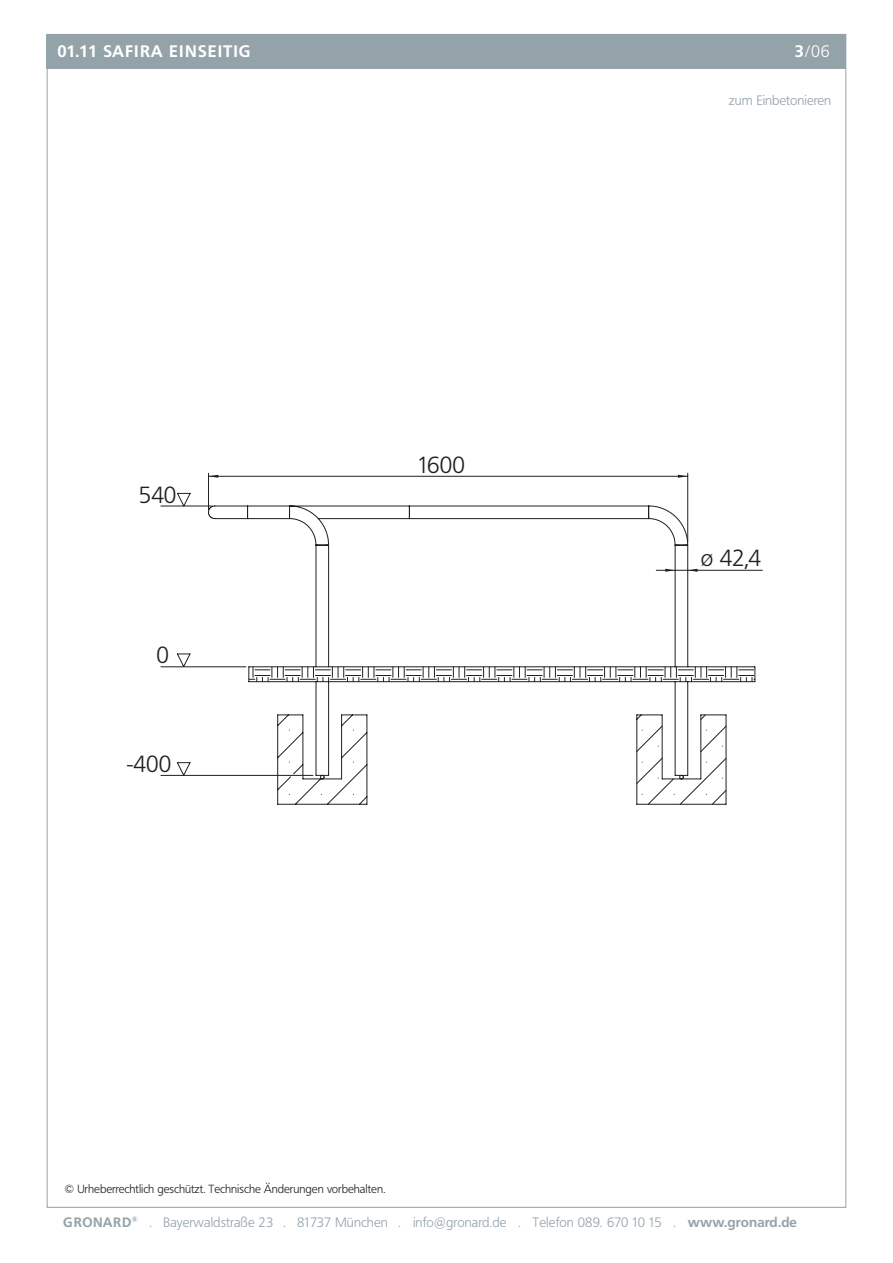
<style>
.page{position:relative;width:893px;height:1263px;background:#fff}
.page>*{position:absolute;margin:0;border:0;box-sizing:border-box;transform-origin:0 0}
.t1{font:300 23.1px "Frutiger BQ";color:#231f20}
.t2{font:700 16.5px "Frutiger BQ";letter-spacing:.07em;color:#fff}
.t3{font:300 16.5px "Frutiger BQ";color:#fff}
.t4{font:300 13.5px "Frutiger BQ";letter-spacing:.01em;color:#94a2aa}
.t5{font:700 13.5px "Frutiger BQ";color:#94a2aa}
.t6{font:300 11.7px "Frutiger BQ";color:#231f20}
.s1{font-weight:700}
</style>
<div class="page">
<div style="left:47px;top:34px;width:799px;height:1174px;background:#fff;border:1px solid #94a2aa"></div>
<div style="left:47px;top:34px;width:799px;height:34px;background:#94a2aa"></div>
<svg style="left:161px;top:473px;width:566px;height:332px"></svg>
<svg style="left:209px;top:475px;width:9px;height:3px"></svg>
<svg style="left:678px;top:475px;width:10px;height:3px"></svg>
<svg style="left:177px;top:493px;width:586px;height:283px"></svg>
<svg style="left:665px;top:569px;width:10px;height:3px"></svg>
<svg style="left:688px;top:569px;width:10px;height:3px"></svg>
<p class="t2" style="left:57px;top:42px;width:195px">01.11 safira einseitig</p>
<p class="t3" style="left:795px;top:42px;width:37px"><span class="s1">3</span>/06</p>
<h1 class="t1" style="left:139px;top:482px;width:39px">540</h1>
<h1 class="t1" style="left:157px;top:642px;width:14px">0</h1>
<h1 class="t1" style="left:126px;top:750px;width:46px">-400</h1>
<h1 class="t1" style="left:417px;top:452px;width:50px">1600</h1>
<p class="t6" style="left:64px;top:1182px;width:322px">© Urheberrechtlich geschützt. Technische Änderungen vorbehalten.</p>
<p class="t4" style="left:729px;top:92px;width:104px">zum Einbetonieren</p>
<h1 class="t1" style="left:701px;top:545px;width:62px">ø 42,4</h1>
<p class="t5" style="left:63px;top:1214px;width:40px">GRONAR</p>
<p class="t4" style="left:122px;top:1214px;width:676px"><span class="s1">D</span><sup>®</sup> . Bayerwaldstraße 23 . 81737 München . info@gronard.de . Telefon 089. 670 10 15 . <span class="s1">www.gronard.de</span></p>
</div>
